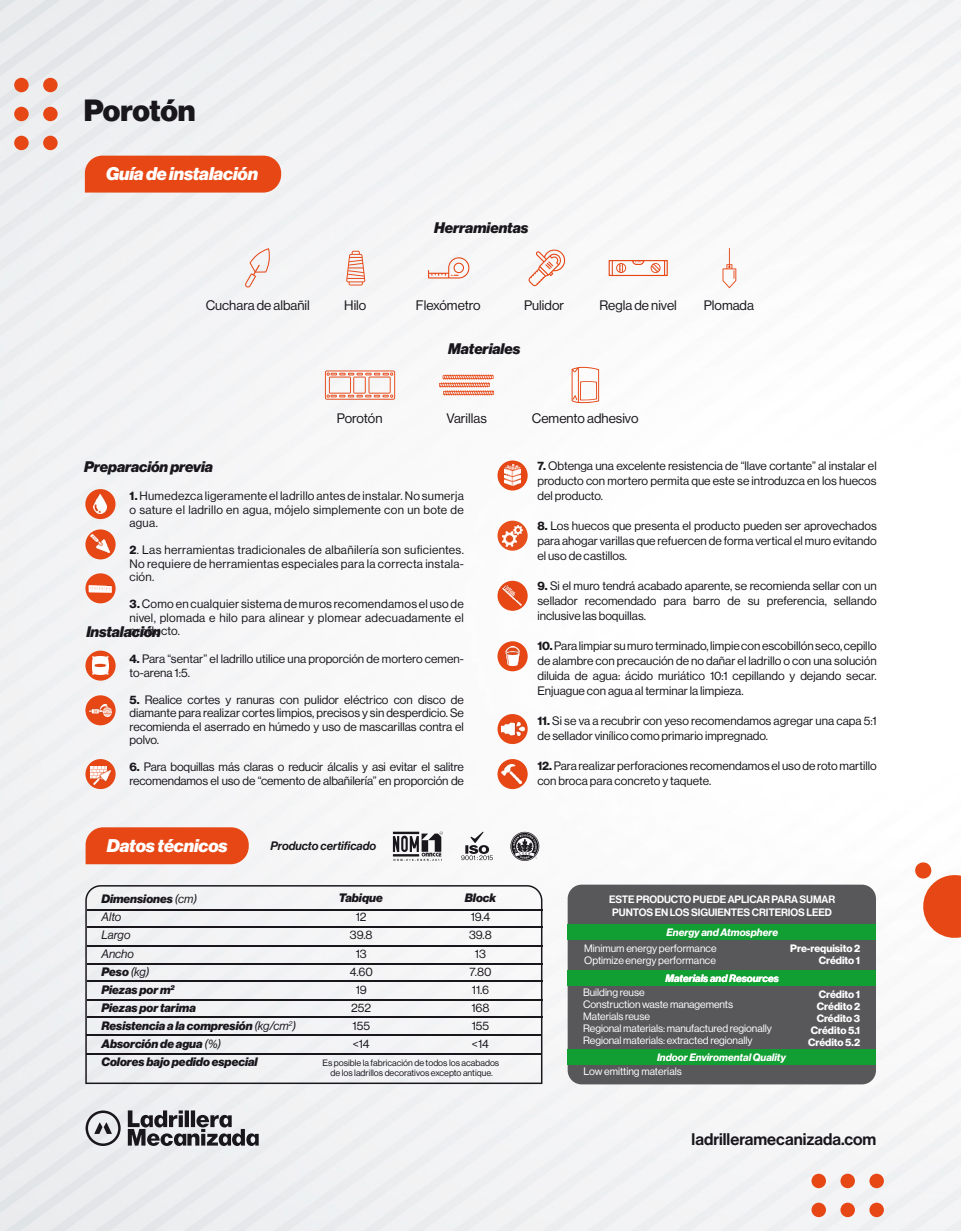
<style>
.page{position:relative;width:961px;height:1231px;background:#fff}
.page>*{position:absolute;margin:0;border:0;box-sizing:border-box;transform-origin:0 0}
.t1{font:900 30px "Haas Grot Disp 95";letter-spacing:-.01em;color:#1a171c}
.t2{font:italic 900 18px "Haas Grot Disp 96";letter-spacing:-.005em;color:#fff}
.t3{font:500 16.5px "Haas Grot Disp 65";color:#1a171c}
.t4{font:italic 900 15px "Haas Grot Disp 96";letter-spacing:-.005em;color:#1a171c}
.t5{font:13.5px "Haas Grot Disp 55 Roman";color:#1a171c}
.t6{font:12px/18px "Haas Grot Disp 55 Roman";color:#1a171c;text-align:justify}
.t7{font:italic 900 12px/18px "Haas Grot Disp 96";color:#1a171c}
.t8{font:italic 500 12px "Haas Grot Disp 66";color:#1a171c}
.t9{font:italic 12px/18px "Haas Grot Disp 56";color:#1a171c}
.t10{font:10.5px/12px "Haas Grot Disp 55 Roman";letter-spacing:-.005em;color:#fff}
.t11{font:500 10.5px/12.6px "Haas Grot Disp 65";letter-spacing:-.01em;color:#fff;text-align:center}
.t12{font:700 10.5px/12px "Haas Grot Disp 75";color:#fff;text-align:right}
.t13{font:italic 700 10.5px "Haas Grot Disp 76";color:#fff}
.t14{font:9px/10.8px "Haas Grot Disp 55 Roman";color:#1a171c;text-align:center}
.s1{font-family:"Haas Grot Disp 75";font-weight:700}
.s2{font-family:"Haas Grot Disp 56";font-weight:400}
</style>
<div class="page">
<img style="left:0;top:0;width:960px;height:1230px">
<svg style="left:914px;top:861px;width:46px;height:78px"></svg>
<svg style="left:461px;top:831px;width:32px;height:29px"></svg>
<svg style="left:393px;top:831px;width:50px;height:30px"></svg>
<svg style="left:510px;top:831px;width:29px;height:30px"></svg>
<div style="left:86px;top:827px;width:163px;height:37px;background:#e64715"></div>
<div style="left:85px;top:156px;width:196px;height:36px;background:#e64715"></div>
<svg style="left:811px;top:1173px;width:72px;height:44px"></svg>
<svg style="left:86px;top:1110px;width:173px;height:36px;background:#9a9a9d"></svg>
<svg style="left:85px;top:885px;width:457px;height:199px;fill:#f2f3f4"></svg>
<div style="left:567px;top:884px;width:309px;height:200px;background:#58585a;border-radius:14px"></div>
<div style="left:567px;top:970px;width:309px;height:15px;background:#119e32"></div>
<div style="left:567px;top:1049px;width:309px;height:15px;background:#119e32"></div>
<div style="left:567px;top:924px;width:309px;height:16px;background:#119e32"></div>
<div style="left:85px;top:489px;width:30px;height:30px;background:#e64715;border-radius:50%"></div>
<div style="left:85px;top:529px;width:31px;height:30px;background:#e64715;border-radius:50%"></div>
<div style="left:85px;top:573px;width:31px;height:30px;background:#e64715;border-radius:50%"></div>
<svg style="left:85px;top:650px;width:31px;height:30px"></svg>
<div style="left:85px;top:695px;width:31px;height:30px;background:#e64715;border-radius:50%"></div>
<div style="left:497px;top:714px;width:30px;height:30px;background:#e64715;border-radius:50%"></div>
<div style="left:497px;top:759px;width:30px;height:30px;background:#e64715;border-radius:50%"></div>
<img style="left:501px;top:764px;width:20px;height:19px">
<svg style="left:497px;top:460px;width:30px;height:30px"></svg>
<div style="left:497px;top:641px;width:30px;height:30px;background:#e64715;border-radius:50%"></div>
<div style="left:85px;top:759px;width:31px;height:30px;background:#e64715;border-radius:50%"></div>
<div style="left:497px;top:581px;width:30px;height:30px;background:#e64715;border-radius:50%"></div>
<img style="left:501px;top:722px;width:23px;height:13px">
<img style="left:502px;top:586px;width:19px;height:20px">
<img style="left:505px;top:465px;width:15px;height:21px">
<img style="left:505px;top:647px;width:14px;height:19px">
<img style="left:90px;top:766px;width:21px;height:18px">
<img style="left:93px;top:656px;width:15px;height:19px">
<img style="left:89px;top:585px;width:23px;height:7px">
<img style="left:94px;top:494px;width:13px;height:19px">
<img style="left:91px;top:535px;width:18px;height:18px">
<img style="left:90px;top:704px;width:22px;height:12px">
<svg style="left:14px;top:78px;width:44px;height:72px;background:#e8b8aa"></svg>
<svg style="left:439px;top:374px;width:55px;height:21px"></svg>
<svg style="left:571px;top:367px;width:28px;height:36px"></svg>
<svg style="left:245px;top:248px;width:25px;height:40px"></svg>
<svg style="left:346px;top:251px;width:19px;height:34px"></svg>
<svg style="left:428px;top:257px;width:42px;height:21px"></svg>
<svg style="left:528px;top:248px;width:37px;height:38px"></svg>
<svg style="left:608px;top:260px;width:59px;height:16px"></svg>
<svg style="left:722px;top:248px;width:14px;height:40px"></svg>
<svg style="left:497px;top:520px;width:30px;height:30px"></svg>
<img style="left:502px;top:525px;width:20px;height:21px">
<svg style="left:325px;top:370px;width:70px;height:30px"></svg>
<h1 class="t1" style="left:84px;top:93px;width:113px">Porotón</h1>
<h2 class="t2" style="left:106px;top:163px;width:153px">Guía de instalación</h2>
<p class="t4" style="left:434px;top:219px;width:96px">Herramientas</p>
<p class="t5" style="left:206px;top:298px;width:106px">Cuchara de albañil</p>
<p class="t5" style="left:344px;top:298px;width:24px">Hilo</p>
<p class="t5" style="left:416px;top:298px;width:66px">Flexómetro</p>
<p class="t5" style="left:524px;top:298px;width:41px">Pulidor</p>
<p class="t5" style="left:599px;top:298px;width:79px">Regla de nivel</p>
<p class="t5" style="left:703px;top:298px;width:52px">Plomada</p>
<p class="t5" style="left:337px;top:411px;width:47px">Porotón</p>
<p class="t4" style="left:448px;top:340px;width:74px">Materiales</p>
<p class="t5" style="left:446px;top:411px;width:42px">Varillas</p>
<p class="t5" style="left:532px;top:411px;width:108px">Cemento adhesivo</p>
<p class="t4" style="left:84px;top:458px;width:130px">Preparación previa</p>
<p class="t6" style="left:129px;top:489px;width:336px;line-height:13.5px"><span class="s1">1.</span> Humedezca ligeramente el ladrillo antes de instalar. No sumerja o sature el ladrillo en agua, mójelo simplemente con un bote de agua.</p>
<p class="t6" style="left:129px;top:543px;width:336px;line-height:13.5px"><span class="s1">2</span>. Las herramientas tradicionales de albañilería son suficientes.<br>No requiere de herramientas especiales para la correcta instala&shy;ción.</p>
<p class="t6" style="left:129px;top:597px;width:336px;line-height:13.5px"><span class="s1">3.</span> Como en cualquier sistema de muros recomendamos el uso de nivel, plomada e hilo para alinear y plomear adecuadamente el producto.</p>
<p class="t4" style="left:86px;top:623px;width:76px">Instalación</p>
<p class="t6" style="left:129px;top:652px;width:336px;line-height:13.5px"><span class="s1">4.</span> Para “sentar” el ladrillo utilice una proporción de mortero cemen&shy;to-arena 1:5.</p>
<p class="t6" style="left:129px;top:693px;width:336px;line-height:13.5px"><span class="s1">5.</span> Realice cortes y ranuras con pulidor eléctrico con disco de diamante para realizar cortes limpios, precisos y sin desperdicio. Se recomienda el aserrado en húmedo y uso de mascarillas contra el polvo.</p>
<p class="t6" style="left:129px;top:760px;width:336px;line-height:13.5px"><span class="s1">6.</span> Para boquillas más claras o reducir álcalis y asi evitar el salitre recomendamos el uso de “cemento de albañilería” en proporción de</p>
<h2 class="t2" style="left:107px;top:835px;width:122px">Datos técnicos</h2>
<p class="t8" style="left:270px;top:839px;width:107px">Producto certificado</p>
<p class="t7" style="left:101px;top:890px;width:97px">Dimensiones <span class="s2">(cm)</span></p>
<p class="t9" style="left:101px;top:908px;width:34px">Alto<br>Largo<br>Ancho</p>
<p class="t7" style="left:101px;top:962px;width:196px">Peso <span class="s2">(kg)<br></span>Piezas por m<sup>2<br></sup>Piezas por tarima<br>Resistencia a la compresión <span class="s2">(kg/cm</span><sup>2</sup><span class="s2">)<br></span>Absorción de agua <span class="s2">(%)<br></span>Colores bajo pedido especial</p>
<p class="t7" style="left:339px;top:889px;width:45px">Tabique</p>
<p class="t7" style="left:465px;top:889px;width:33px">Block</p>
<p class="t6" style="left:469px;top:908px;width:24px;text-align:center">19.4<br>39.8<br>13<br>7.80<br>11.6<br>168<br>155 &lt;14</p>
<p class="t6" style="left:350px;top:908px;width:25px;text-align:center">12<br>39.8<br>13<br>4.60<br>19<br>252<br>155 &lt;14</p>
<p class="t14" style="left:322px;top:1057px;width:178px">Es posible la fabricación de todos los acabados de los ladrillos decorativos excepto antique.</p>
<p class="t6" style="left:537px;top:458px;width:341px;line-height:15px"><span class="s1">7.</span> Obtenga una excelente resistencia de “llave cortante” al instalar el producto con mortero permita que este se introduzca en los huecos del producto.</p>
<p class="t6" style="left:537px;top:518px;width:341px;line-height:15px"><span class="s1">8.</span> Los huecos que presenta el producto pueden ser aprovechados para ahogar varillas que refuercen de forma vertical el muro evitando el uso de castillos.</p>
<p class="t6" style="left:537px;top:578px;width:341px;line-height:15px"><span class="s1">9.</span> Si el muro tendrá acabado aparente, se recomienda sellar con un sellador recomendado para barro de su preferencia, sellando inclusive las boquillas.</p>
<p class="t6" style="left:537px;top:638px;width:341px;line-height:15px"><span class="s1">10.</span> Para limpiar su muro terminado, limpie con escobillón seco, cepillo de alambre con precaución de no dañar el ladrillo o con una solución diluida de agua: ácido muriático 10:1 cepillando y dejando secar.<br>Enjuague con agua al terminar la limpieza.</p>
<p class="t6" style="left:537px;top:713px;width:341px;line-height:15px"><span class="s1">11.</span> Si se va a recubrir con yeso recomendamos agregar una capa 5:1 de sellador vinílico como primario impregnado.</p>
<p class="t6" style="left:537px;top:758px;width:341px;line-height:15px"><span class="s1">12.</span> Para realizar perforaciones recomendamos el uso de roto martillo con broca para concreto y taquete.</p>
<p class="t11" style="left:609px;top:893px;width:228px">ESTE PRODUCTO PUEDE APLICAR PARA SUMAR<br>PUNTOS EN LOS SIGUIENTES CRITERIOS LEED</p>
<p class="t13" style="left:666px;top:926px;width:113px">Energy and Atmosphere</p>
<p class="t12" style="left:790px;top:942px;width:71px">Pre-requisito 2<br>Crédito 1</p>
<p class="t10" style="left:584px;top:942px;width:134px">Minimum energy performance<br>Optimize energy performance</p>
<p class="t10" style="left:583px;top:986px;width:190px">Building reuse<br>Construction waste managements<br>Materials reuse<br>Regional materials: manufactured regionally<br>Regional materials: extracted regionally</p>
<p class="t12" style="left:808px;top:988px;width:54px">Crédito 1<br>Crédito 2<br>Crédito 3<br>Crédito 5.1<br>Crédito 5.2</p>
<p class="t13" style="left:665px;top:972px;width:115px">Materials and Resources</p>
<p class="t13" style="left:657px;top:1050px;width:130px">Indoor Enviromental Quality</p>
<p class="t10" style="left:583px;top:1065px;width:100px">Low emitting materials</p>
<h3 class="t3" style="left:691px;top:1130px;width:186px">ladrilleramecanizada.com</h3>
</div>
